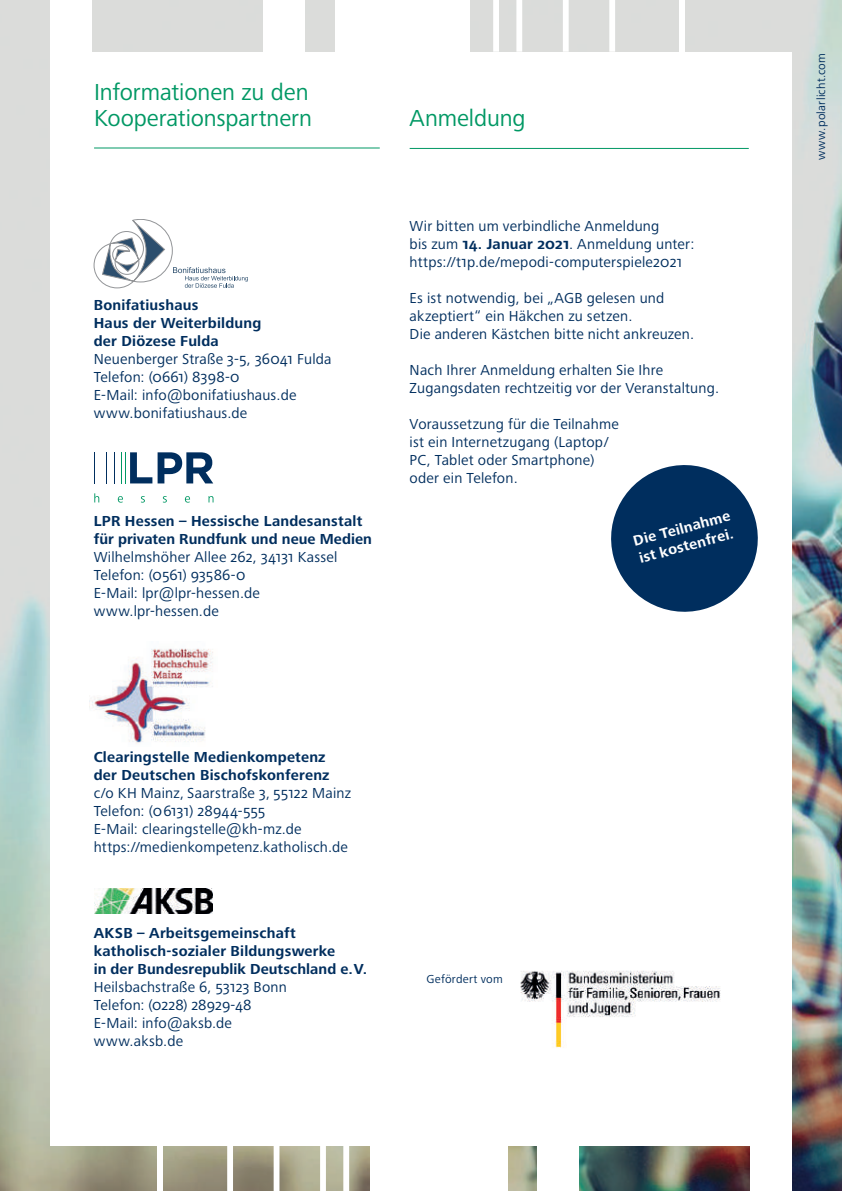
<style>
.page{position:relative;width:842px;height:1191px;background:#fff}
.page>*{position:absolute;margin:0;border:0;box-sizing:border-box;transform-origin:0 0}
.t1{font:24px/26px "Frutiger Next Pro";letter-spacing:-.005em;color:#009864}
.t2{font:15px/18px "Frutiger Next Pro";letter-spacing:.015em;color:#002e5e}
.t3{font:700 15px/18px "Frutiger Next Pro";letter-spacing:.015em;color:#002e5e}
.t4{font:700 15px/18px "Frutiger Next Pro";color:#fff}
.t5{font:12px "Frutiger Next Pro";letter-spacing:.02em;color:#002e5e}
.s1{font-weight:700}
</style>
<div class="page">
<img style="left:0;top:0;width:370px;height:1191px">
<img style="left:470px;top:0;width:372px;height:1191px">
<div style="left:51px;top:52px;width:741px;height:1093px;background:#fff"></div>
<div style="left:157px;top:1145px;width:6px;height:46px;background:#fff"></div>
<div style="left:227px;top:1145px;width:6px;height:46px;background:#fff"></div>
<div style="left:274px;top:1145px;width:5px;height:46px;background:#fff"></div>
<div style="left:320px;top:1145px;width:6px;height:46px;background:#fff"></div>
<div style="left:343px;top:1145px;width:6px;height:46px;background:#fff"></div>
<div style="left:373px;top:1145px;width:134px;height:46px;background:#fff"></div>
<div style="left:538px;top:1145px;width:41px;height:46px;background:#fff"></div>
<div style="left:751px;top:1145px;width:41px;height:46px;background:#fff"></div>
<div style="left:679px;top:0;width:6px;height:52px;background:#fff"></div>
<div style="left:609px;top:0;width:6px;height:52px;background:#fff"></div>
<div style="left:563px;top:0;width:6px;height:52px;background:#fff"></div>
<div style="left:516px;top:0;width:6px;height:52px;background:#fff"></div>
<div style="left:493px;top:0;width:6px;height:52px;background:#fff"></div>
<div style="left:335px;top:0;width:134px;height:52px;background:#fff"></div>
<div style="left:263px;top:0;width:41px;height:52px;background:#fff"></div>
<div style="left:51px;top:0;width:41px;height:52px;background:#fff"></div>
<hr style="left:410px;top:148px;width:339px;height:1px;background:#009864">
<hr style="left:94px;top:148px;width:286px;height:1px;background:#009864">
<img style="left:520px;top:970px;width:201px;height:78px">
<img style="left:91px;top:648px;width:122px;height:96px">
<svg style="left:94px;top:493px;width:5px;height:9px"></svg>
<svg style="left:118px;top:496px;width:5px;height:6px"></svg>
<svg style="left:141px;top:496px;width:4px;height:6px"></svg>
<svg style="left:163px;top:496px;width:4px;height:6px"></svg>
<svg style="left:185px;top:496px;width:5px;height:6px"></svg>
<svg style="left:208px;top:496px;width:5px;height:6px"></svg>
<hr style="left:125px;top:452px;width:1px;height:31px;background:#009864">
<hr style="left:121px;top:452px;width:1px;height:31px;background:#009864">
<hr style="left:114px;top:452px;width:1px;height:31px;background:#002e5e">
<hr style="left:106px;top:452px;width:1px;height:31px;background:#002e5e">
<hr style="left:94px;top:452px;width:1px;height:31px;background:#002e5e">
<svg style="left:130px;top:452px;width:22px;height:31px"></svg>
<svg style="left:158px;top:452px;width:55px;height:31px"></svg>
<svg style="left:94px;top:219px;width:154px;height:69px"></svg>
<img style="left:94px;top:888px;width:119px;height:25px">
<svg style="left:611px;top:465px;width:147px;height:147px"></svg>
<h1 class="t1" style="left:94px;top:79px;width:219px">Informationen zu den<br>Kooperationspartnern</h1>
<p class="t3" style="left:94px;top:296px;width:169px">Bonifatiushaus<br>Haus der Weiterbildung der Diözese Fulda</p>
<p class="t2" style="left:94px;top:350px;width:239px">Neuenberger Straße 3-5, 36041 Fulda<br>Telefon: (0661) 8398-0<br>E-Mail: info@bonifatiushaus.de www.bonifatiushaus.de</p>
<p class="t3" style="left:94px;top:512px;width:280px">LPR Hessen – Hessische Landesanstalt für privaten Rundfunk und neue Medien</p>
<p class="t2" style="left:94px;top:548px;width:245px">Wilhelmshöher Allee 262, 34131 Kassel<br>Telefon: (0561) 93586-0<br>E-Mail: lpr@lpr-hessen.de www.lpr-hessen.de</p>
<h1 class="t1" style="left:410px;top:104px;width:117px">Anmeldung</h1>
<p class="t2" style="left:410px;top:217px;width:286px">Wir bitten um verbindliche Anmeldung<br>bis zum <span class="s1">14. Januar 2021</span>. Anmeldung unter: https://t1p.de/mepodi-computerspiele2021</p>
<p class="t2" style="left:410px;top:289px;width:286px">Es ist notwendig, bei „AGB gelesen und akzeptiert“ ein Häkchen zu setzen.<br>Die anderen Kästchen bitte nicht ankreuzen.</p>
<p class="t2" style="left:410px;top:361px;width:311px">Nach Ihrer Anmeldung erhalten Sie Ihre<br>Zugangsdaten rechtzeitig vor der Veranstaltung.</p>
<p class="t2" style="left:410px;top:415px;width:211px">Voraussetzung für die Teilnahme ist ein Internetzugang (Laptop/<br>PC, Tablet oder Smartphone) oder ein Telefon.</p>
<p class="t4" style="left:631px;top:532px;width:101px;rotate:-15deg">Die Teilnahme ist kostenfrei.</p>
<p class="t3" style="left:94px;top:748px;width:237px">Clearingstelle Medienkompetenz der Deutschen Bischofskonferenz</p>
<p class="t2" style="left:94px;top:784px;width:259px">c/o KH Mainz, Saarstraße 3, 55122 Mainz Telefon: (06131) 28944-555<br>E-Mail: clearingstelle@kh-mz.de https://medienkompetenz.katholisch.de</p>
<p class="t3" style="left:94px;top:924px;width:275px">AKSB – Arbeitsgemeinschaft katholisch-sozialer Bildungswerke<br>in der Bundesrepublik Deutschland e.V.</p>
<p class="t2" style="left:94px;top:978px;width:195px">Heilsbachstraße 6, 53123 Bonn<br>Telefon: (0228) 28929-48<br>E-Mail: info@aksb.de www.aksb.de</p>
<p class="t5" style="left:427px;top:972px;width:78px">Gefördert vom</p>
<p class="t5" style="left:814px;top:160px;width:108px;rotate:-90deg">www.polarlicht.com</p>
</div>
